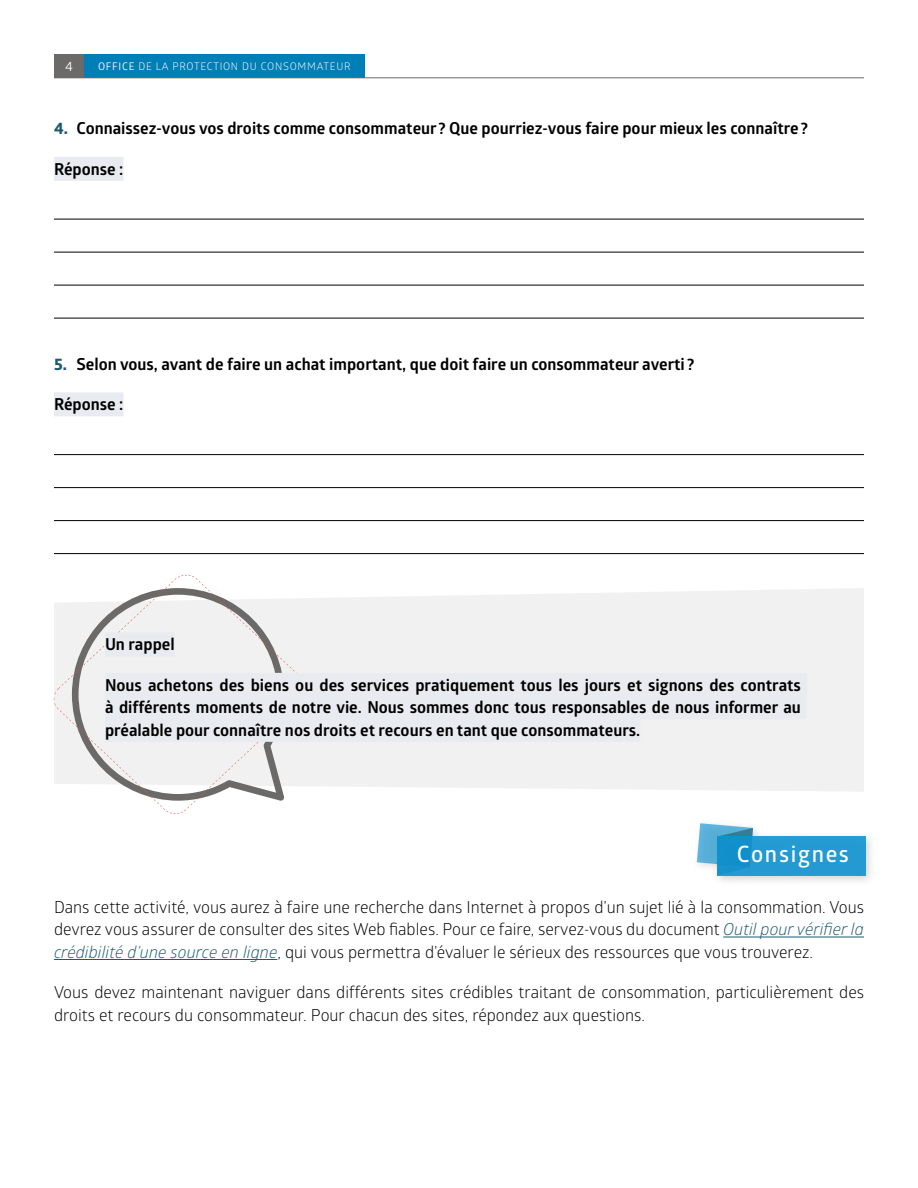
<style>
.page{position:relative;width:918px;height:1188px;background:#fff}
.page>*{position:absolute;margin:0;border:0;box-sizing:border-box;transform-origin:0 0}
.Titre-section{font:600 22.5px "Glober";letter-spacing:.075em;color:#fff}
.Texte-consignes{font:16.5px/22.5px "Glober";color:#000;text-align:justify}
.Texte-consignes-2{font:700 16.5px/22.5px "Glober";color:#000;text-align:justify}
.Texte-réponse-bold{font:700 16.5px "Glober";color:#000}
.t1{font:13.5px "Glober";color:#fff}
.t2{font:10.5px "Glober";letter-spacing:.07em;color:#fff}
.s1{font-style:inherit}
.s2{font-family:"Globerx";color:#1f5a73}
.s3{font-style:italic;color:#1f5a73}
</style>
<div class="page">
<div style="left:54px;top:54px;width:30px;height:24px;background:#6c6a68"></div>
<div style="left:84px;top:54px;width:281px;height:24px;background:#007eb6"></div>
<hr style="left:54px;top:77px;width:810px;height:1px;background:#6c6a68">
<div style="left:691px;top:817px;width:185px;height:69px;background:#000;opacity:.2"></div>
<svg style="left:697px;top:823px;width:56px;height:53px"></svg>
<div style="left:717px;top:837px;width:148px;height:39px;background:linear-gradient(to right,#1793cd,#289dd4)"></div>
<div style="left:308px;top:588px;width:556px;height:203px;background:#f2f1f1"></div>
<svg style="left:54px;top:575px;width:254px;height:239px;fill:#f2f1f1"></svg>
<div style="left:54px;top:157px;width:69px;height:24px;background:#e8ebef"></div>
<hr style="left:54px;top:219px;width:810px;height:1px;background:#000">
<hr style="left:54px;top:252px;width:810px;height:1px;background:#000">
<hr style="left:54px;top:285px;width:810px;height:1px;background:#000">
<hr style="left:54px;top:318px;width:810px;height:1px;background:#000">
<div style="left:54px;top:392px;width:69px;height:24px;background:#e8ebef"></div>
<hr style="left:54px;top:454px;width:810px;height:1px;background:#000">
<hr style="left:54px;top:487px;width:810px;height:1px;background:#000">
<hr style="left:54px;top:520px;width:810px;height:1px;background:#000">
<hr style="left:54px;top:553px;width:810px;height:1px;background:#000">
<div style="left:105px;top:632px;width:70px;height:24px;background:#e8ebef"></div>
<div style="left:105px;top:673px;width:702px;height:24px;background:#e8ebef"></div>
<div style="left:105px;top:695px;width:701px;height:24px;background:#e8ebef"></div>
<div style="left:105px;top:718px;width:535px;height:24px;background:#e8ebef"></div>
<hr style="left:723px;top:937px;width:141px;height:1px;background:#1f5a73">
<hr style="left:54px;top:959px;width:223px;height:1px;background:#1f5a73">
<p class="t1" style="left:65px;top:57px;width:9px">4</p>
<p class="t2" style="left:98px;top:59px;width:254px"><span class="s1">OFFICE</span> DE LA PROTECTION DU CONSOMMATEUR</p>
<p class="Texte-consignes-2" style="left:54px;top:117px;width:756px"><span class="s2">4.</span> Connaissez-vous vos droits comme consommateur? Que pourriez-vous faire pour mieux les connaître?</p>
<p class="Texte-réponse-bold" style="left:54px;top:157px;width:71px">Réponse :</p>
<p class="Texte-consignes-2" style="left:54px;top:352px;width:642px"><span class="s2">5.</span> Selon vous, avant de faire un achat important, que doit faire un consommateur averti ?</p>
<p class="Texte-réponse-bold" style="left:54px;top:393px;width:71px">Réponse :</p>
<p class="Texte-consignes-2" style="left:105px;top:633px;width:71px">Un rappel</p>
<p class="Texte-consignes-2" style="left:105px;top:673px;width:698px">Nous achetons des biens ou des services pratiquement tous les jours et signons des contrats à différents moments de notre vie. Nous sommes donc tous responsables de nous informer au préalable pour connaître nos droits et recours en tant que consommateurs.</p>
<h2 class="Titre-section" style="left:737px;top:838px;width:114px">Consignes</h2>
<p class="Texte-consignes" style="left:54px;top:895px;width:812px">Dans cette activité, vous aurez à faire une recherche dans Internet à propos d’un sujet lié à la consommation. Vous devrez vous assurer de consulter des sites Web fiables. Pour ce faire, servez-vous du document <span class="s3">Outil pour vérifier la crédibilité d’une source en ligne</span>, qui vous permettra d’évaluer le sérieux des ressources que vous trouverez.</p>
<p class="Texte-consignes" style="left:54px;top:980px;width:812px">Vous devez maintenant naviguer dans différents sites crédibles traitant de consommation, particulièrement des droits et recours du consommateur. Pour chacun des sites, répondez aux questions.</p>
</div>
